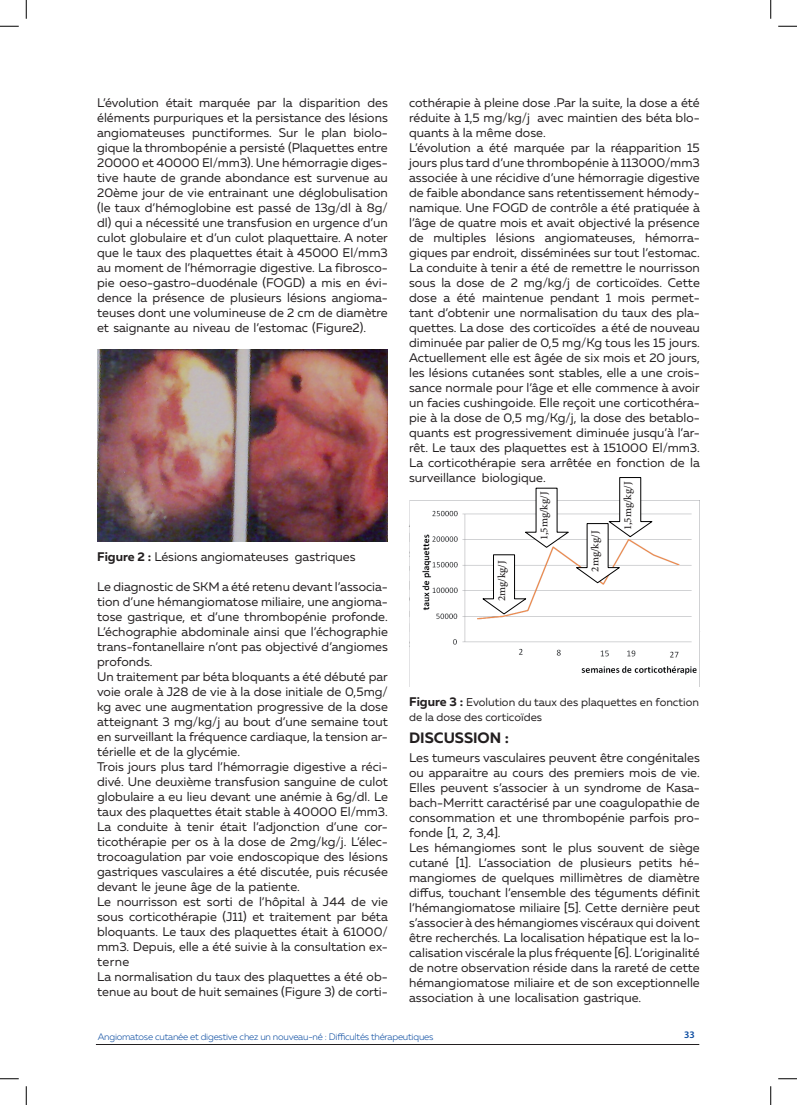
<style>
.page{position:relative;width:797px;height:1105px;background:#fff}
.page>*{position:absolute;margin:0;border:0;box-sizing:border-box;transform-origin:0 0}
.t1{font:15px "Adobe Arabic";letter-spacing:-.005em;color:#231f20}
.t2{font:700 15px "Muller";color:#231f20}
.t3{font:12.5px/15px "Muller";color:#231f20}
.t4{font:11.25px/15px "Muller";color:#231f20}
.t5{font:600 10px "Myriad Pro";color:#0d4da1}
.t6{font:300 9.38px "Muller";letter-spacing:-.025em;color:#0d4da1}
.s1{font-weight:700}
.s2{font-weight:700;font-size:12.5px}
</style>
<div class="page">
<hr style="left:96px;top:1044px;width:603px;height:1px;background:#231f20">
<img style="left:97px;top:350px;width:291px;height:192px">
<img style="left:409px;top:501px;width:288px;height:186px">
<svg style="left:482px;top:477px;width:172px;height:138px"></svg>
<svg style="left:0;top:25px;width:19px;height:2px"></svg>
<svg style="left:778px;top:25px;width:19px;height:2px"></svg>
<svg style="left:0;top:1078px;width:19px;height:1px"></svg>
<svg style="left:778px;top:1078px;width:19px;height:1px"></svg>
<svg style="left:25px;top:0;width:2px;height:19px"></svg>
<svg style="left:25px;top:1086px;width:2px;height:19px"></svg>
<svg style="left:770px;top:0;width:1px;height:19px"></svg>
<svg style="left:770px;top:1086px;width:1px;height:19px"></svg>
<p class="t3" style="left:97px;top:95px;width:292px;text-align:justify">L’évolution était marquée par la disparition des éléments purpuriques et la persistance des lésions angiomateuses punctiformes. Sur le plan biolo&shy;gique la thrombopénie a persisté (Plaquettes entre 20000 et 40000 El/mm3). Une hémorragie diges&shy;tive haute de grande abondance est survenue au 20ème jour de vie entrainant une déglobulisation (le taux d’hémoglobine est passé de 13g/dl à 8g/ dl) qui a nécessité une transfusion en urgence d’un culot globulaire et d’un culot plaquettaire. A noter que le taux des plaquettes était à 45000 El/mm3 au moment de l’hémorragie digestive. La fibrosco&shy;pie oeso-gastro-duodénale (FOGD) a mis en évi&shy;dence la présence de plusieurs lésions angioma&shy;teuses dont une volumineuse de 2 cm de diamètre et saignante au niveau de l’estomac (Figure2).</p>
<p class="t3" style="left:97px;top:549px;width:260px"><span class="s1">Figure 2 :</span> Lésions angiomateuses gastriques</p>
<p class="t3" style="left:97px;top:579px;width:292px">Le diagnostic de SKM a été retenu devant l’associa&shy;tion d’une hémangiomatose miliaire, une angioma&shy;tose gastrique, et d’une thrombopénie profonde.<br>L’échographie abdominale ainsi que l’échographie trans-fontanellaire n’ont pas objectivé d’angiomes profonds.<br>Un traitement par béta bloquants a été débuté par voie orale à J28 de vie à la dose initiale de 0,5mg/ kg avec une augmentation progressive de la dose atteignant 3 mg/kg/j au bout d’une semaine tout en surveillant la fréquence cardiaque, la tension ar&shy;térielle et de la glycémie.<br>Trois jours plus tard l’hémorragie digestive a réci&shy;divé. Une deuxième transfusion sanguine de culot globulaire a eu lieu devant une anémie à 6g/dl. Le taux des plaquettes était stable à 40000 El/mm3.<br>La conduite à tenir était l’adjonction d’une cor&shy;ticothérapie per os à la dose de 2mg/kg/j. L’élec&shy;trocoagulation par voie endoscopique des lésions gastriques vasculaires a été discutée, puis récusée devant le jeune âge de la patiente.<br>Le nourrisson est sorti de l’hôpital à J44 de vie sous corticothérapie (J11) et traitement par béta bloquants. Le taux des plaquettes était à 61000/ mm3. Depuis, elle a été suivie à la consultation ex&shy;terne<br>La normalisation du taux des plaquettes a été ob&shy;tenue au bout de huit semaines (Figure 3) de corti-</p>
<p class="t3" style="left:409px;top:95px;width:292px">cothérapie à pleine dose .Par la suite, la dose a été réduite à 1,5 mg/kg/j avec maintien des béta blo&shy;quants à la même dose.<br>L’évolution a été marquée par la réapparition 15 jours plus tard d’une thrombopénie à 113000/mm3 associée à une récidive d’une hémorragie digestive de faible abondance sans retentissement hémody&shy;namique. Une FOGD de contrôle a été pratiquée à l’âge de quatre mois et avait objectivé la présence de multiples lésions angiomateuses, hémorra&shy;giques par endroit, disséminées sur tout l’estomac.<br>La conduite à tenir a été de remettre le nourrisson sous la dose de 2 mg/kg/j de corticoïdes. Cette dose a été maintenue pendant 1 mois permet&shy;tant d’obtenir une normalisation du taux des pla&shy;quettes. La dose des corticoïdes a été de nouveau diminuée par palier de 0,5 mg/Kg tous les 15 jours.<br>Actuellement elle est âgée de six mois et 20 jours, les lésions cutanées sont stables, elle a une crois&shy;sance normale pour l’âge et elle commence à avoir un facies cushingoide. Elle reçoit une corticothéra&shy;pie à la dose de 0,5 mg/Kg/j, la dose des betablo&shy;quants est progressivement diminuée jusqu’à l’ar&shy;rêt. Le taux des plaquettes est à 151000 El/mm3.<br>La corticothérapie sera arrêtée en fonction de la surveillance biologique.</p>
<p class="t1" style="left:617px;top:530px;width:50px;rotate:-90deg">1,5mg/kg/J</p>
<p class="t1" style="left:533px;top:540px;width:50px;rotate:-90deg">1,5mg/kg/J</p>
<p class="t1" style="left:584px;top:572px;width:43px;rotate:-90deg">2mg/kg/J</p>
<p class="t1" style="left:491px;top:601px;width:43px;rotate:-90deg">2mg/kg/J</p>
<p class="t4" style="left:409px;top:694px;width:291px"><span class="s2">Figure 3 :</span> Evolution du taux des plaquettes en fonction de la dose des corticoïdes</p>
<p class="t2" style="left:409px;top:729px;width:101px">DISCUSSION :</p>
<p class="t3" style="left:409px;top:750px;width:292px">Les tumeurs vasculaires peuvent être congénitales ou apparaitre au cours des premiers mois de vie.<br>Elles peuvent s’associer à un syndrome de Kasa&shy;bach-Merritt caractérisé par une coagulopathie de consommation et une thrombopénie parfois pro&shy;fonde [1, 2, 3,4].<br>Les hémangiomes sont le plus souvent de siège cutané [1]. L’association de plusieurs petits hé&shy;mangiomes de quelques millimètres de diamètre diffus, touchant l’ensemble des téguments définit l’hémangiomatose miliaire [5]. Cette dernière peut s’associer à des hémangiomes viscéraux qui doivent être recherchés. La localisation hépatique est la lo&shy;calisation viscérale la plus fréquente [6]. L’originalité de notre observation réside dans la rareté de cette hémangiomatose miliaire et de son exceptionnelle association à une localisation gastrique.</p>
<p class="t6" style="left:98px;top:1031px;width:337px">Angiomatose cutanée et digestive chez un nouveau-né : Difficultés thérapeutiques</p>
<p class="t5" style="left:684px;top:1029px;width:12px">33</p>
</div>
